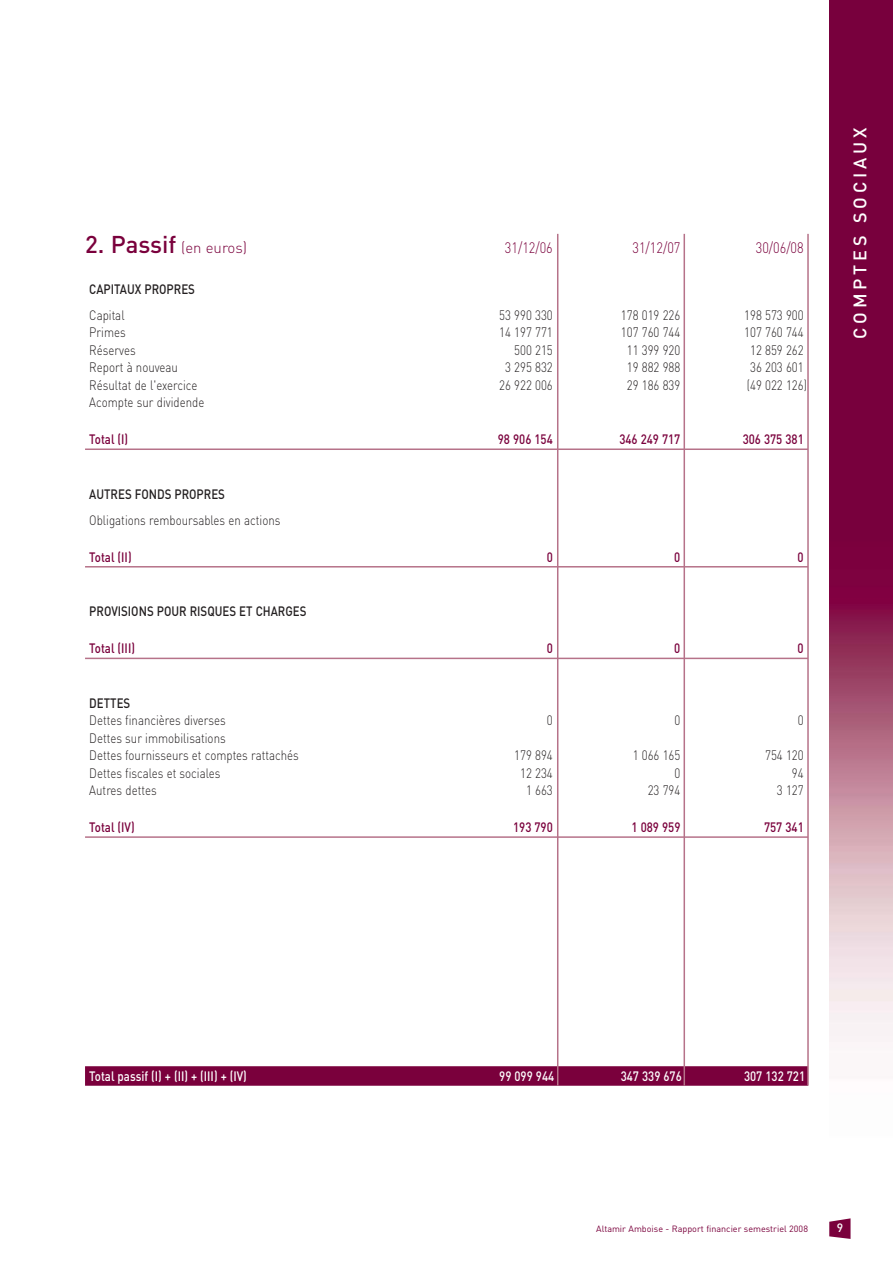
<style>
.page{position:relative;width:893px;height:1263px;background:#fff}
.page>*{position:absolute;margin:0;border:0;box-sizing:border-box;transform-origin:0 0}
.t1{font:500 18px "DIN";letter-spacing:.215em;color:#fff}
.t2{font:300 15px "DIN";color:#7a003c;scale:.85 1}
.t3{font:300 15px "DIN";color:#7a003c}
.t4{font:300 13.5px/17.4px "DIN";color:#231f20;scale:.85 1}
.t5{font:500 13.5px "DIN";color:#7a003c;scale:.85 1}
.t6{font:500 13.5px "DIN";color:#231f20;scale:.85 1}
.t7{font:500 13.5px "DIN";color:#fff;scale:.85 1}
.t8{font:500 12px "DIN";color:#fff}
.t9{font:9px "DIN";color:#7a003c}
.s1{font-weight:500;font-size:24px}
</style>
<div class="page">
<img style="left:829px;top:0;width:63px;height:1239px">
<svg style="left:829px;top:1218px;width:21px;height:21px"></svg>
<hr style="left:85px;top:449px;width:723px;height:1px;background:#b67289">
<hr style="left:85px;top:566px;width:723px;height:2px;background:#b67289">
<hr style="left:85px;top:658px;width:723px;height:1px;background:#b67289">
<hr style="left:85px;top:836px;width:723px;height:2px;background:#b67289">
<div style="left:85px;top:1066px;width:723px;height:20px;background:#7a003c"></div>
<hr style="left:557px;top:234px;width:1px;height:852px;background:#b67289">
<hr style="left:683px;top:234px;width:2px;height:852px;background:#b67289">
<hr style="left:807px;top:234px;width:2px;height:852px;background:#b67289">
<p class="t3" style="left:85px;top:242px;width:164px"><span class="s1">2. Passif</span> (en euros)</p>
<p class="t2" style="left:505px;top:242px;width:58px">31/12/06</p>
<p class="t2" style="left:632px;top:242px;width:58px">31/12/07</p>
<p class="t2" style="left:756px;top:242px;width:58px">30/06/08</p>
<p class="t6" style="left:89px;top:285px;width:126px">CAPITAUX PROPRES</p>
<p class="t4" style="left:89px;top:308px;width:43px">Capital</p>
<p class="t4" style="left:499px;top:308px;width:65px">53 990 330</p>
<p class="t4" style="left:621px;top:308px;width:72px">178 019 226</p>
<p class="t4" style="left:744px;top:308px;width:72px">198 573 900</p>
<p class="t4" style="left:89px;top:326px;width:44px">Primes</p>
<p class="t4" style="left:499px;top:326px;width:65px">14 197 771</p>
<p class="t4" style="left:621px;top:326px;width:72px">107 760 744</p>
<p class="t4" style="left:744px;top:326px;width:72px">107 760 744</p>
<p class="t4" style="left:89px;top:343px;width:56px">Réserves</p>
<p class="t4" style="left:514px;top:343px;width:47px">500 215</p>
<p class="t4" style="left:627px;top:343px;width:65px">11 399 920</p>
<p class="t4" style="left:750px;top:343px;width:65px">12 859 262</p>
<p class="t4" style="left:89px;top:360px;width:106px">Report à nouveau</p>
<p class="t4" style="left:505px;top:360px;width:58px">3 295 832</p>
<p class="t4" style="left:627px;top:360px;width:65px">19 882 988</p>
<p class="t4" style="left:750px;top:360px;width:65px">36 203 601</p>
<p class="t4" style="left:89px;top:378px;width:129px">Résultat de l'exercice</p>
<p class="t4" style="left:499px;top:378px;width:65px">26 922 006</p>
<p class="t4" style="left:627px;top:378px;width:65px">29 186 839</p>
<p class="t4" style="left:747px;top:378px;width:72px">(49 022 126)</p>
<p class="t4" style="left:89px;top:395px;width:137px">Acompte sur dividende</p>
<p class="t5" style="left:89px;top:435px;width:47px">Total (I)</p>
<p class="t5" style="left:498px;top:435px;width:66px">98 906 154</p>
<p class="t5" style="left:619px;top:435px;width:73px">346 249 717</p>
<p class="t5" style="left:743px;top:435px;width:73px">306 375 381</p>
<p class="t6" style="left:89px;top:489px;width:161px">AUTRES FONDS PROPRES</p>
<p class="t4" style="left:89px;top:513px;width:226px">Obligations remboursables en actions</p>
<p class="t5" style="left:89px;top:552px;width:51px">Total (II)</p>
<p class="t5" style="left:547px;top:552px;width:9px">0</p>
<p class="t5" style="left:674px;top:552px;width:9px">0</p>
<p class="t5" style="left:798px;top:552px;width:9px">0</p>
<p class="t6" style="left:89px;top:607px;width:257px">PROVISIONS POUR RISQUES ET CHARGES</p>
<p class="t5" style="left:89px;top:644px;width:55px">Total (III)</p>
<p class="t5" style="left:547px;top:644px;width:9px">0</p>
<p class="t5" style="left:674px;top:644px;width:9px">0</p>
<p class="t5" style="left:798px;top:644px;width:9px">0</p>
<p class="t6" style="left:89px;top:698px;width:50px">DETTES</p>
<p class="t4" style="left:89px;top:713px;width:162px">Dettes financières diverses</p>
<p class="t4" style="left:547px;top:713px;width:8px">0</p>
<p class="t4" style="left:674px;top:713px;width:8px">0</p>
<p class="t4" style="left:798px;top:713px;width:8px">0</p>
<p class="t4" style="left:89px;top:731px;width:248px">Dettes sur immobilisations<br>Dettes fournisseurs et comptes rattachés</p>
<p class="t4" style="left:514px;top:748px;width:47px">179 894</p>
<p class="t4" style="left:633px;top:748px;width:58px">1 066 165</p>
<p class="t4" style="left:765px;top:748px;width:47px">754 120</p>
<p class="t4" style="left:89px;top:766px;width:156px">Dettes fiscales et sociales</p>
<p class="t4" style="left:520px;top:766px;width:40px">12 234</p>
<p class="t4" style="left:674px;top:766px;width:8px">0</p>
<p class="t4" style="left:792px;top:766px;width:15px">94</p>
<p class="t4" style="left:89px;top:783px;width:81px">Autres dettes</p>
<p class="t4" style="left:526px;top:783px;width:33px">1 663</p>
<p class="t4" style="left:648px;top:783px;width:40px">23 794</p>
<p class="t4" style="left:777px;top:783px;width:33px">3 127</p>
<p class="t5" style="left:89px;top:823px;width:55px">Total (IV)</p>
<p class="t5" style="left:513px;top:823px;width:48px">193 790</p>
<p class="t5" style="left:631px;top:823px;width:59px">1 089 959</p>
<p class="t5" style="left:764px;top:823px;width:48px">757 341</p>
<h1 class="t1" style="left:854px;top:339px;width:213px;rotate:-90deg">COMPTES SOCIAUX</h1>
<p class="t7" style="left:89px;top:1071px;width:187px">Total passif (I) + (II) + (III) + (IV)</p>
<p class="t7" style="left:499px;top:1071px;width:66px">99 099 944</p>
<p class="t7" style="left:621px;top:1071px;width:73px">347 339 676</p>
<p class="t7" style="left:744px;top:1071px;width:73px">307 132 721</p>
<p class="t9" style="left:596px;top:1226px;width:213px">Altamir Amboise - Rapport financier semestriel 2008</p>
<p class="t8" style="left:837px;top:1223px;width:8px">9</p>
</div>
